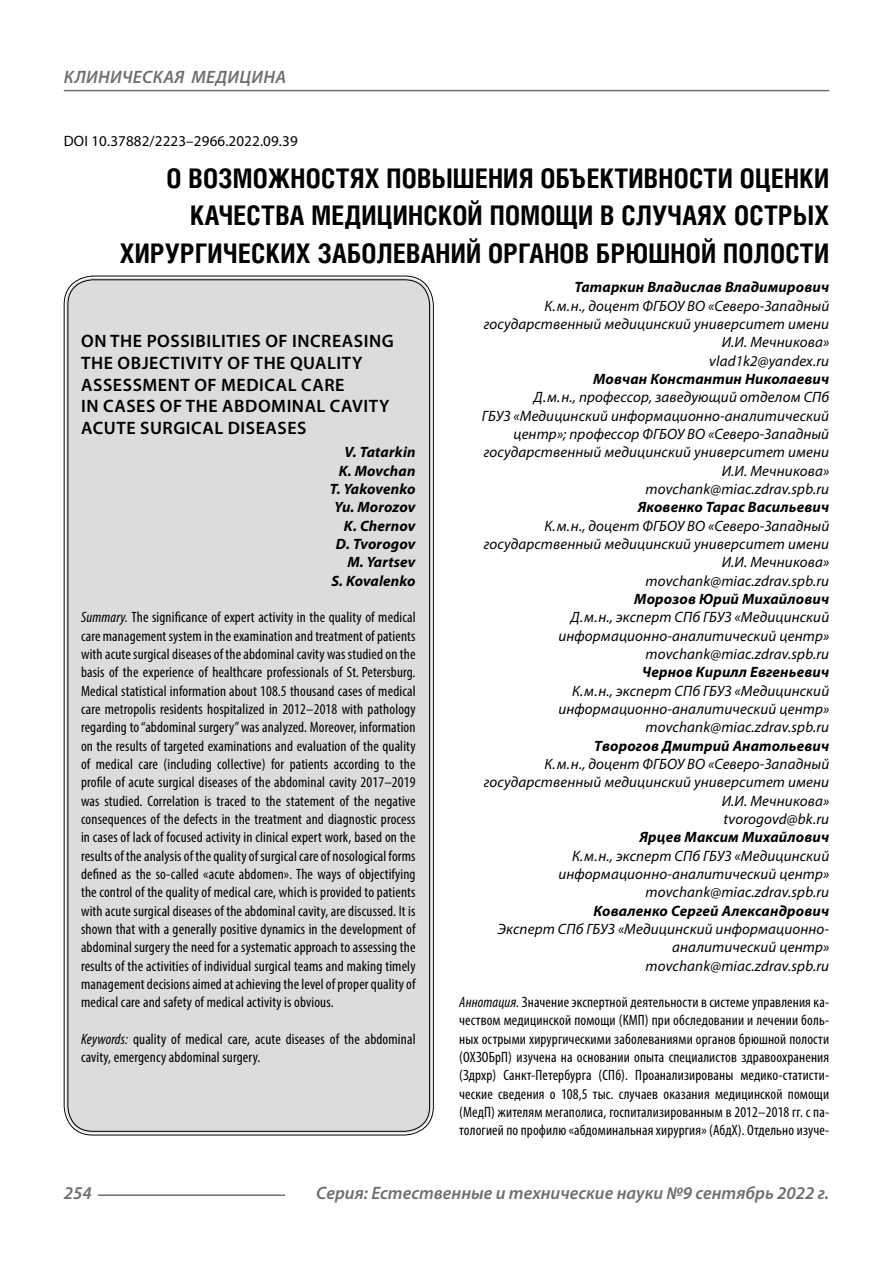
<style>
.page{position:relative;width:893px;height:1263px;background:#fff}
.page>*{position:absolute;margin:0;border:0;box-sizing:border-box;transform-origin:0 0}
.Header{font:700 27px/37.5px "Helios Cond C";letter-spacing:.01em;color:#000;text-align:right}
.Header-eng{font:600 18px/21.6px "Myriad Pro";letter-spacing:.03em;color:#000}
.t1{font:italic 600 18px "Myriad Pro";color:#6e6e6e}
.Annotation-eng{font:condensed 15px/18.3px "Myriad Pro";letter-spacing:.01em;color:#000;text-align:justify}
.Author-doc{font:italic 15px/18.3px "Myriad Pro";letter-spacing:.01em;color:#000;text-align:right}
.Annotation-rus{font:condensed 15px/18.3px "Myriad Pro";letter-spacing:.01em;color:#000;text-align:justify}
.Author{font:italic 700 15px "Myriad Pro";letter-spacing:.01em;color:#000}
.Author-email{font:italic 15px "Myriad Pro";letter-spacing:.01em;color:#000}
.Author-eng{font:italic 700 15px "Myriad Pro";letter-spacing:.01em;color:#000}
.DOI{font:15px "Myriad Pro";letter-spacing:.01em;color:#000}
.s1{font-style:italic}
</style>
<div class="page">
<div style="left:66px;top:278px;width:365px;height:855px;background:#dcdcdc;border-radius:27px"></div>
<hr style="left:98px;top:1194px;width:187px;height:2px;background:#6e6e6e">
<hr style="left:64px;top:90px;width:765px;height:1px;background:#6e6e6e">
<p class="t1" style="left:64px;top:66px;width:24px">Клини</p>
<p class="t1" style="left:122px;top:66px;width:23px">ческая</p>
<p class="t1" style="left:191px;top:66px;width:13px">меди</p>
<p class="t1" style="left:240px;top:66px;width:25px">цина</p>
<p class="DOI" style="left:64px;top:132px;width:235px">DOI 10.37882/2223–2966.2022.09.39</p>
<p class="Header" style="left:120px;top:159px;width:711px">О ВОЗМОЖНОСТЯХ ПОВЫШЕНИЯ ОБЪЕКТИВНОСТИ ОЦЕНКИ<br>КАЧЕСТВА МЕДИЦИНСКОЙ ПОМОЩИ В СЛУЧАЯХ ОСТРЫХ<br>ХИРУРГИЧЕСКИХ ЗАБОЛЕВАНИЙ ОРГАНОВ БРЮШНОЙ ПОЛОСТИ</p>
<p class="Author" style="left:575px;top:278px;width:256px">Татаркин Владислав Владимирович</p>
<p class="Author-doc" style="left:484px;top:296px;width:347px">К.м.н., доцент ФГБОУ ВО «Северо-Западный государственный медицинский университет имени<br>И.И. Мечникова»</p>
<p class="Author-email" style="left:709px;top:351px;width:122px">vlad1k2@yandex.ru</p>
<p class="Author" style="left:593px;top:369px;width:238px">Мовчан Константин Николаевич</p>
<p class="Author-doc" style="left:482px;top:388px;width:349px">Д.м.н., профессор, заведующий отделом СПб<br>ГБУЗ «Медицинский информационно-аналитический центр»; профессор ФГБОУ ВО «Северо-Западный государственный медицинский университет имени И.И. Мечникова»</p>
<p class="Author-email" style="left:646px;top:480px;width:185px">movchank@miac.zdrav.spb.ru</p>
<p class="Author" style="left:638px;top:498px;width:193px">Яковенко Тарас Васильевич</p>
<p class="Author-doc" style="left:484px;top:516px;width:347px">К.м.н., доцент ФГБОУ ВО «Северо-Западный государственный медицинский университет имени<br>И.И. Мечникова»</p>
<p class="Author-email" style="left:646px;top:571px;width:185px">movchank@miac.zdrav.spb.ru</p>
<p class="Author" style="left:634px;top:589px;width:196px">Морозов Юрий Михайлович</p>
<p class="Author-doc" style="left:558px;top:608px;width:272px">Д.м.н., эксперт СПб ГБУЗ «Медицинский информационно-аналитический центр»</p>
<p class="Author-email" style="left:646px;top:645px;width:185px">movchank@miac.zdrav.spb.ru</p>
<p class="Author" style="left:642px;top:662px;width:188px">Чернов Кирилл Евгеньевич</p>
<p class="Author-doc" style="left:558px;top:681px;width:272px">К.м.н., эксперт СПб ГБУЗ «Медицинский информационно-аналитический центр»</p>
<p class="Author-email" style="left:646px;top:718px;width:185px">movchank@miac.zdrav.spb.ru</p>
<p class="Author" style="left:594px;top:736px;width:237px">Творогов Дмитрий Анатольевич</p>
<p class="Author-doc" style="left:484px;top:754px;width:347px">К.м.н., доцент ФГБОУ ВО «Северо-Западный государственный медицинский университет имени<br>И.И. Мечникова»</p>
<p class="Author-email" style="left:723px;top:810px;width:107px">tvorogovd@bk.ru</p>
<p class="Author" style="left:640px;top:827px;width:191px">Ярцев Максим Михайлович</p>
<p class="Author-doc" style="left:558px;top:846px;width:272px">К.м.н., эксперт СПб ГБУЗ «Медицинский информационно-аналитический центр»</p>
<p class="Author-email" style="left:646px;top:883px;width:185px">movchank@miac.zdrav.spb.ru</p>
<p class="Author" style="left:593px;top:901px;width:237px">Коваленко Сергей Александрович</p>
<p class="Author-doc" style="left:498px;top:919px;width:333px">Эксперт СПб ГБУЗ «Медицинский информационно&shy;аналитический центр»</p>
<p class="Author-email" style="left:646px;top:956px;width:185px">movchank@miac.zdrav.spb.ru</p>
<p class="Annotation-rus" style="left:459px;top:993px;width:371px"><span class="s1">Аннотация.</span> Значение экспертной деятельности в системе управления ка&shy;чеством медицинской помощи (КМП) при обследовании и лечении боль&shy;ных острыми хирургическими заболеваниями органов брюшной полости (ОХЗОБрП) изучена на основании опыта специалистов здравоохранения (Здрхр) Санкт-Петербурга (СПб). Проанализированы медико-статисти&shy;ческие сведения о 108,5 тыс. случаев оказания медицинской помощи (МедП) жителям мегаполиса, госпитализированным в 2012–2018 гг. с па&shy;тологией по профилю «абдоминальная хирургия» (АбдХ). Отдельно изуче-</p>
<p class="Header-eng" style="left:81px;top:330px;width:314px">ON THE POSSIBILITIES OF INCREASING<br>THE OBJECTIVITY OF THE QUALITY<br>ASSESSMENT OF MEDICAL CARE<br>IN CASES OF THE ABDOMINAL CAVITY<br>ACUTE SURGICAL DISEASES</p>
<p class="Author-eng" style="left:345px;top:443px;width:72px">V. Tatarkin</p>
<p class="Author-eng" style="left:339px;top:461px;width:78px">K. Movchan</p>
<p class="Author-eng" style="left:330px;top:479px;width:87px">T. Yakovenko</p>
<p class="Author-eng" style="left:334px;top:498px;width:83px">Yu. Morozov</p>
<p class="Author-eng" style="left:344px;top:516px;width:73px">K. Chernov</p>
<p class="Author-eng" style="left:336px;top:534px;width:81px">D. Tvorogov</p>
<p class="Author-eng" style="left:347px;top:552px;width:70px">M. Yartsev</p>
<p class="Author-eng" style="left:331px;top:571px;width:86px">S. Kovalenko</p>
<p class="Annotation-eng" style="left:81px;top:608px;width:336px"><span class="s1">Summary.</span> The significance of expert activity in the quality of medical care management system in the examination and treatment of patients with acute surgical diseases of the abdominal cavity was studied on the basis of the experience of healthcare professionals of St. Petersburg.<br>Medical statistical information about 108.5 thousand cases of medical care metropolis residents hospitalized in 2012–2018 with pathology regarding to “abdominal surgery” was analyzed. Moreover, information on the results of targeted examinations and evaluation of the quality of medical care (including collective) for patients according to the profile of acute surgical diseases of the abdominal cavity 2017–2019 was studied. Correlation is traced to the statement of the negative consequences of the defects in the treatment and diagnostic process in cases of lack of focused activity in clinical expert work, based on the results of the analysis of the quality of surgical care of nosological forms defined as the so-called «acute abdomen». The ways of objectifying the control of the quality of medical care, which is provided to patients with acute surgical diseases of the abdominal cavity, are discussed. It is shown that with a generally positive dynamics in the development of abdominal surgery the need for a systematic approach to assessing the results of the activities of individual surgical teams and making timely management decisions aimed at achieving the level of proper quality of medical care and safety of medical activity is obvious.</p>
<p class="Annotation-eng" style="left:81px;top:1029px;width:336px"><span class="s1">Keywords:</span> quality of medical care, acute diseases of the abdominal cavity, emergency abdominal surgery.</p>
<p class="t1" style="left:64px;top:1182px;width:30px">254</p>
<p class="t1" style="left:316px;top:1182px;width:514px">Серия: Естественные и технические науки №9 сентябрь 2022 г.</p>
</div>
